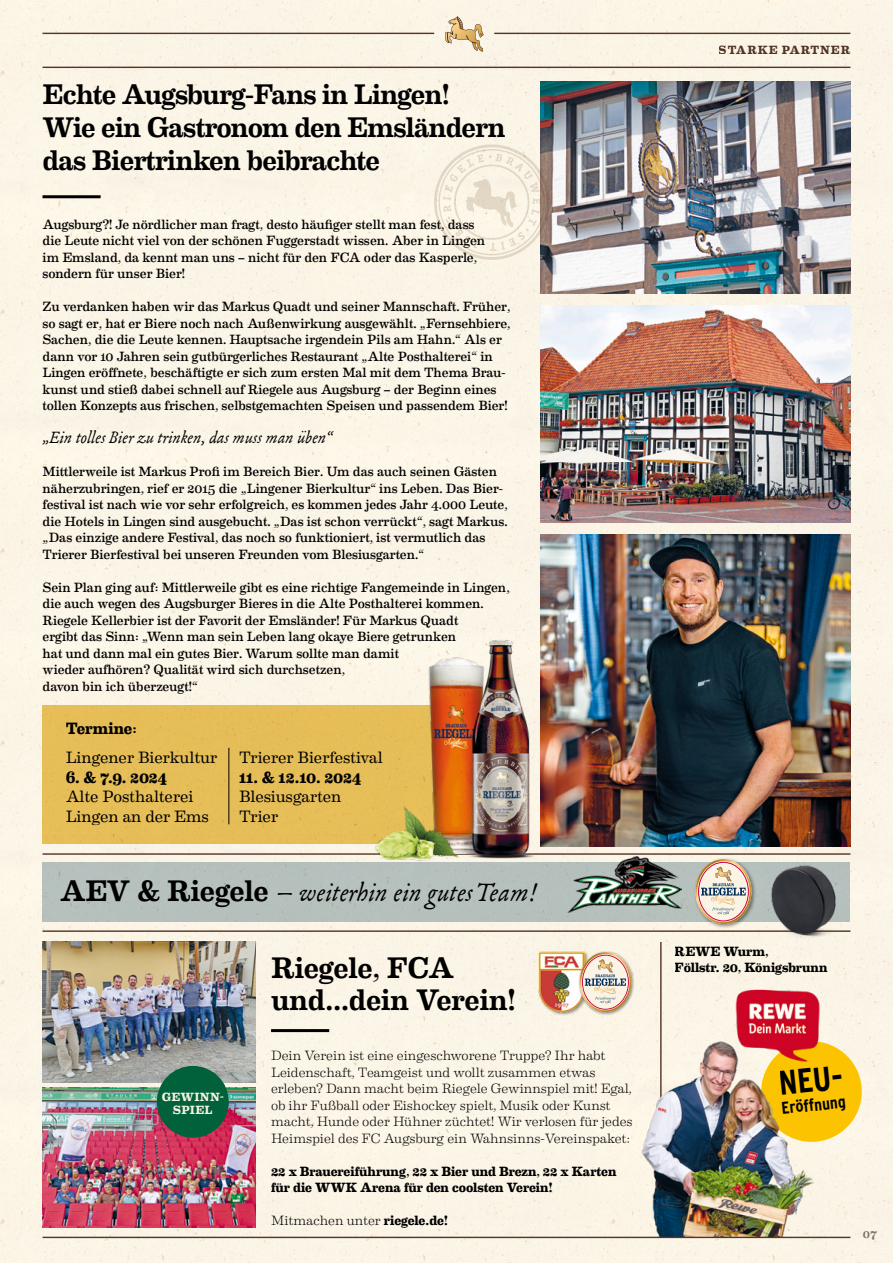
<style>
.page{position:relative;width:893px;height:1263px;background:#fbf5e7}
.page>*{position:absolute;margin:0;border:0;box-sizing:border-box;transform-origin:0 0}
.t1{font:700 34.2px "Interstate Condensed";color:#000}
.t2{font:italic 29.85px "Fabiol";color:#000}
.t3{font:500 29.85px/31.5px "Eames Century Modern";letter-spacing:-.01em;color:#000}
.t4{font:500 28.5px/33px "Eames Century Modern";letter-spacing:-.025em;color:#000}
.t5{font:italic 19.5px "Fabiol";color:#000}
.t6{font:700 17.1px "Interstate Condensed";color:#000}
.t7{font:16.5px/19.5px "Eames Century Modern";letter-spacing:-.005em;color:#000}
.t8{font:700 16.5px "Eames Century Modern";letter-spacing:-.015em;color:#000}
.t9{font:13.5px/16.5px "Eames Century Modern";color:#000}
.t10{font:300 13.5px/16.5px "Eames Century Modern";letter-spacing:-.005em;color:#000}
.t11{font:700 13.5px/16.5px "Eames Century Modern";letter-spacing:-.005em;color:#000}
.t12{font:700 12px "Eames Century Modern";letter-spacing:.07em;color:#533629}
.t13{font:700 12px/13.5px "Eames Century Modern";letter-spacing:.02em;color:#f5f2e2;text-align:center}
.t14{font:500 12px "Eames Century Modern";color:#7c7369}
.s1{font-family:"Eames Century Modern";font-weight:500;font-style:normal}
.s2{font-weight:700}
</style>
<div class="page">
<div style="left:43px;top:705px;width:395px;height:138px;background:#e6be57"></div>
<div style="left:43px;top:862px;width:807px;height:60px;background:#b5c0be"></div>
<hr style="left:43px;top:33px;width:391px;height:1px;background:#533629">
<hr style="left:494px;top:33px;width:356px;height:1px;background:#533629">
<svg style="left:445px;top:16px;width:39px;height:36px"></svg>
<hr style="left:43px;top:67px;width:807px;height:1px;background:#533629">
<hr style="left:43px;top:930px;width:807px;height:2px;background:#533629">
<hr style="left:43px;top:853px;width:807px;height:2px;background:#533629">
<hr style="left:660px;top:942px;width:2px;height:285px;background:#533629">
<img style="left:540px;top:534px;width:310px;height:312px">
<svg style="left:820px;top:1038px;width:44px;height:106px;background:#fbd44c"></svg>
<img style="left:541px;top:81px;width:309px;height:212px">
<img style="left:540px;top:305px;width:310px;height:217px">
<img style="left:43px;top:942px;width:213px;height:140px">
<img style="left:43px;top:1087px;width:213px;height:140px">
<img style="left:736px;top:987px;width:85px;height:75px">
<hr style="left:43px;top:195px;width:58px;height:3px;background:#000">
<img style="left:373px;top:641px;width:94px;height:221px">
<img style="left:467px;top:861px;width:68px;height:1px">
<img style="left:464px;top:638px;width:73px;height:223px">
<hr style="left:271px;top:1029px;width:58px;height:3px;background:#000">
<div style="left:693px;top:857px;width:63px;height:72px;background:#000;opacity:.45"></div>
<svg style="left:695px;top:859px;width:56px;height:65px;background:#d2c3b4"></svg>
<div style="left:538px;top:951px;width:51px;height:65px;background:#000;opacity:.4"></div>
<img style="left:538px;top:951px;width:40px;height:61px">
<div style="left:578px;top:951px;width:57px;height:64px;background:#000;opacity:.45"></div>
<svg style="left:580px;top:952px;width:51px;height:60px;background:#dbc8b6"></svg>
<img style="left:761px;top:854px;width:90px;height:86px">
<img style="left:763px;top:857px;width:79px;height:83px">
<div style="left:157px;top:1066px;width:72px;height:72px;background:#00613a;border-radius:50%"></div>
<img style="left:631px;top:1029px;width:189px;height:208px">
<hr style="left:43px;top:1237px;width:807px;height:1px;background:#533629">
<svg style="left:430px;top:141px;width:123px;height:122px;background:#e9e1d2"></svg>
<img style="left:367px;top:801px;width:97px;height:61px">
<hr style="left:228px;top:748px;width:1px;height:76px;background:#000">
<img style="left:567px;top:857px;width:114px;height:55px">
<h3 class="t4" style="left:42px;top:76px;width:465px">Echte Augsburg-Fans in Lingen!<br>Wie ein Gastronom den Emsländern das Biertrinken beibrachte</h3>
<p class="t9" style="left:43px;top:215px;width:444px">Augsburg?! Je nördlicher man fragt, desto häufiger stellt man fest, dass die Leute nicht viel von der schönen Fuggerstadt wissen. Aber in Lingen im Emsland, da kennt man uns – nicht für den FCA oder das Kasperle, sondern für unser Bier!</p>
<p class="t9" style="left:43px;top:297px;width:470px">Zu verdanken haben wir das Markus Quadt und seiner Mannschaft. Früher, so sagt er, hat er Biere noch nach Außenwirkung ausgewählt. „Fernsehbiere, Sachen, die die Leute kennen. Hauptsache irgendein Pils am Hahn.“ Als er dann vor 10 Jahren sein gutbürgerliches Restaurant „Alte Posthalterei“ in Lingen eröffnete, beschäftigte er sich zum ersten Mal mit dem Thema Brau&shy;kunst und stieß dabei schnell auf Riegele aus Augsburg – der Beginn eines tollen Konzepts aus frischen, selbstgemachten Speisen und passendem Bier!</p>
<h3 class="t5" style="left:43px;top:427px;width:292px">„Ein tolles Bier zu trinken, das muss man üben“</h3>
<p class="t9" style="left:43px;top:462px;width:467px">Mittlerweile ist Markus Profi im Bereich Bier. Um das auch seinen Gästen näherzubringen, rief er 2015 die „Lingener Bierkultur“ ins Leben. Das Bier&shy;festival ist nach wie vor sehr erfolgreich, es kommen jedes Jahr 4.000 Leute, die Hotels in Lingen sind ausgebucht. „Das ist schon verrückt“, sagt Markus. „Das einzige andere Festival, das noch so funktioniert, ist vermutlich das Trierer Bierfestival bei unseren Freunden vom Blesiusgarten.“</p>
<p class="t9" style="left:43px;top:578px;width:469px">Sein Plan ging auf: Mittlerweile gibt es eine richtige Fangemeinde in Lingen, die auch wegen des Augsburger Bieres in die Alte Posthalterei kommen.<br>Riegele Kellerbier ist der Favorit der Emsländer! Für Markus Quadt<br>ergibt das Sinn: „Wenn man sein Leben lang okaye Biere getrunken<br>hat und dann mal ein gutes Bier. Warum sollte man damit<br>wieder aufhören? Qualität wird sich durchsetzen,<br>davon bin ich überzeugt!“</p>
<p class="t8" style="left:66px;top:716px;width:73px">Termine:</p>
<p class="t7" style="left:66px;top:747px;width:153px">Lingener Bierkultur</p>
<p class="t8" style="left:66px;top:764px;width:103px">6. &amp; 7.9. 2024</p>
<p class="t7" style="left:66px;top:786px;width:145px">Alte Posthalterei<br>Lingen an der Ems</p>
<p class="t7" style="left:239px;top:747px;width:145px">Trierer Bierfestival</p>
<p class="t8" style="left:239px;top:764px;width:124px">11. &amp; 12.10. 2024</p>
<p class="t7" style="left:239px;top:786px;width:104px">Blesiusgarten<br>Trier</p>
<p class="t12" style="left:719px;top:40px;width:133px">STARKE PARTNER</p>
<h2 class="t2" style="left:60px;top:877px;width:479px"><span class="s1">AEV &amp; Riegele</span> – weiterhin ein gutes Team!</h2>
<p class="t13" style="left:162px;top:1089px;width:64px">GEWINN-<br>SPIEL</p>
<h2 class="t3" style="left:271px;top:950px;width:246px">Riegele, FCA und…dein Verein!</h2>
<p class="t11" style="left:675px;top:942px;width:154px">REWE Wurm,<br>Föllstr. 20, Königsbrunn</p>
<p class="t10" style="left:271px;top:1046px;width:363px">Dein Verein ist eine eingeschworene Truppe? Ihr habt Leidenschaft, Teamgeist und wollt zusammen etwas erleben? Dann macht beim Riegele Gewinnspiel mit! Egal, ob ihr Fußball oder Eishockey spielt, Musik oder Kunst macht, Hunde oder Hühner züchtet! Wir verlosen für jedes Heimspiel des FC Augsburg ein Wahnsinns-Vereinspaket:</p>
<p class="t11" style="left:271px;top:1162px;width:347px">22 x Brauereiführung, 22 x Bier und Brezn, 22 x Karten für die WWK Arena für den coolsten Verein!</p>
<p class="t10" style="left:271px;top:1211px;width:178px">Mitmachen unter <span class="s2">riegele.de!</span></p>
<h1 class="t1" style="left:777px;top:1064px;width:66px;rotate:-6deg">NEU-</h1>
<p class="t6" style="left:781px;top:1098px;width:66px;rotate:-6deg">Eröffnung</p>
<p class="t14" style="left:863px;top:1225px;width:16px">07</p>
</div>
